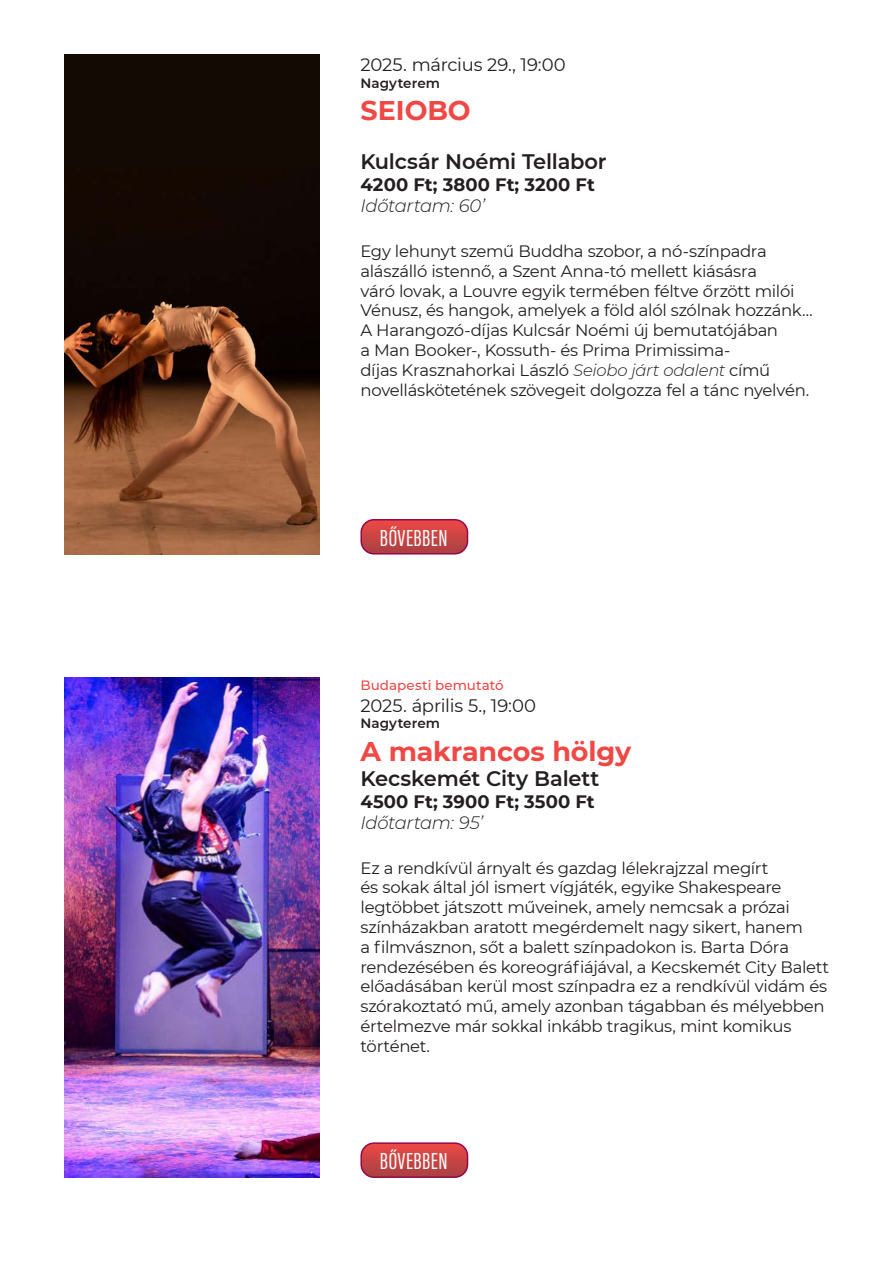
<style>
.page{position:relative;width:893px;height:1263px;background:#fff}
.page>*{position:absolute;margin:0;border:0;box-sizing:border-box;transform-origin:0 0}
.Cím{font:700 27px "Montserrat";letter-spacing:-.005em;color:#ef4845}
.t1{font:24px "Acumin Pro Extra Cond";letter-spacing:.02em;color:#fff}
.Előadó{font:600 21px "Montserrat";letter-spacing:-.01em;color:#231f20}
.Cím-2{font:600 21px "Montserrat";letter-spacing:-.01em;color:#231f20}
.Dátum{font:18px "Montserrat";letter-spacing:-.015em;color:#231f20}
.Előadó-2{font:700 18px "Montserrat";letter-spacing:.005em;color:#231f20}
.hossz{font:italic 300 18px "Montserrat";letter-spacing:-.015em;color:#231f20}
.kenyér{font:16.5px/19.8px "Montserrat";letter-spacing:-.02em;color:#231f20}
.Dátum-2{font:600 13.5px "Montserrat";letter-spacing:.005em;color:#231f20}
.Dátum-3{font:500 13.5px "Montserrat";color:#ef4845}
.s1{font-weight:300;font-style:italic}
</style>
<div class="page">
<div style="left:65px;top:54px;width:255px;height:500px;background:#130a03"></div>
<img style="left:65px;top:300px;width:255px;height:254px">
<img style="left:65px;top:677px;width:255px;height:501px">
<svg style="left:363px;top:520px;width:104px;height:34px;background:#cb4747"></svg>
<div style="left:360px;top:519px;width:108px;height:35px;border:2px solid #95074c;border-radius:13px"></div>
<svg style="left:363px;top:1145px;width:104px;height:32px;background:#ca4646"></svg>
<div style="left:360px;top:1142px;width:108px;height:36px;border:2px solid #95074c;border-radius:13px"></div>
<p class="Dátum" style="left:360px;top:53px;width:207px">2025. március 29., 19:00</p>
<p class="Dátum-2" style="left:360px;top:73px;width:81px">Nagyterem</p>
<p class="Cím" style="left:360px;top:91px;width:112px">SEIOBO</p>
<p class="Előadó" style="left:360px;top:147px;width:248px">Kulcsár Noémi Tellabor</p>
<p class="Előadó-2" style="left:360px;top:171px;width:236px">4200 Ft; 3800 Ft; 3200 Ft</p>
<p class="hossz" style="left:360px;top:194px;width:126px">Időtartam: 60’</p>
<p class="kenyér" style="left:360px;top:241px;width:454px">Egy lehunyt szemű Buddha szobor, a nó-színpadra alászálló istennő, a Szent Anna-tó mellett kiásásra<br>váró lovak, a Louvre egyik termében féltve őrzött milói Vénusz, és hangok, amelyek a föld alól szólnak hozzánk… A Harangozó-díjas Kulcsár Noémi új bemutatójában<br>a Man Booker-, Kossuth- és Prima Primissima-<br>díjas Krasznahorkai László <span class="s1">Seiobo járt odalent</span> című novelláskötetének szövegeit dolgozza fel a tánc nyelvén.</p>
<p class="t1" style="left:380px;top:523px;width:69px">BŐVEBBEN</p>
<p class="Dátum-3" style="left:360px;top:676px;width:145px">Budapesti bemutató</p>
<p class="Dátum" style="left:360px;top:693px;width:177px">2025. április 5., 19:00</p>
<p class="Dátum-2" style="left:360px;top:714px;width:81px">Nagyterem</p>
<p class="Cím" style="left:360px;top:732px;width:272px">A makrancos hölgy</p>
<p class="Cím-2" style="left:360px;top:763px;width:240px">Kecskemét City Balett</p>
<p class="Előadó-2" style="left:360px;top:788px;width:236px">4500 Ft; 3900 Ft; 3500 Ft</p>
<p class="hossz" style="left:360px;top:810px;width:124px">Időtartam: 95’</p>
<p class="kenyér" style="left:360px;top:857px;width:470px">Ez a rendkívül árnyalt és gazdag lélekrajzzal megírt<br>és sokak által jól ismert vígjáték, egyike Shakespeare legtöbbet játszott műveinek, amely nemcsak a prózai színházakban aratott megérdemelt nagy sikert, hanem<br>a filmvásznon, sőt a balett színpadokon is. Barta Dóra rendezésében és koreográfiájával, a Kecskemét City Balett előadásában kerül most színpadra ez a rendkívül vidám és szórakoztató mű, amely azonban tágabban és mélyebben értelmezve már sokkal inkább tragikus, mint komikus történet.</p>
<p class="t1" style="left:380px;top:1146px;width:69px">BŐVEBBEN</p>
</div>
